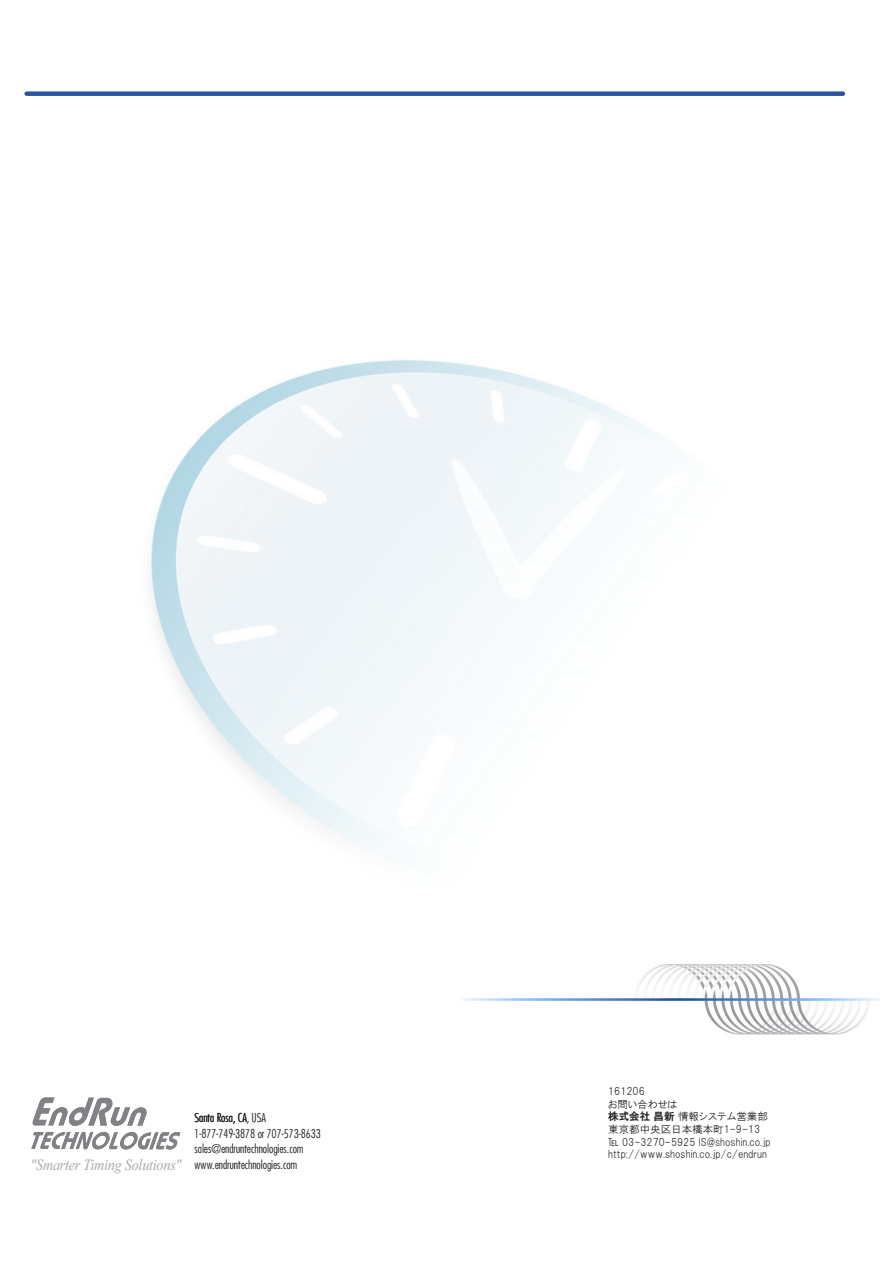
<style>
.page{position:relative;width:893px;height:1263px;background:#fff}
.page>*{position:absolute;margin:0;border:0;box-sizing:border-box;transform-origin:0 0}
.t1{font:italic 15.75px "Times New Roman";letter-spacing:-.01em;color:#a8a9ad;scale:.89 1}
.t2{font:300 condensed 12px/15.6px "Futura";color:#231f20}
.t3{font:10.5px "HGP Gothic M";color:#231f20}
.s1{font-family:"HGP Gothic E"}
</style>
<div class="page">
<img style="left:463px;top:964px;width:418px;height:70px">
<svg style="left:33px;top:1097px;width:114px;height:29px"></svg>
<svg style="left:31px;top:1132px;width:149px;height:17px"></svg>
<img style="left:150px;top:360px;width:512px;height:494px">
<div style="left:27px;top:91px;width:816px;height:5px;background:#2954a3"></div>
<p class="t1" style="left:31px;top:1153px;width:171px">"Smarter Timing Solutions"</p>
<p class="t2" style="left:195px;top:1110px;width:128px">Santa Rosa, CA, USA<br>1-877-749-3878 or 707-573-8633</p>
<p class="t2" style="left:195px;top:1156px;width:104px">www.endruntechnologies.com</p>
<p class="t2" style="left:195px;top:1141px;width:111px">sales@endruntechnologies.com</p>
<p class="t3" style="left:608px;top:1086px;width:38px">161206</p>
<p class="t3" style="left:608px;top:1099px;width:71px">お問い合わせは</p>
<p class="t3" style="left:608px;top:1111px;width:161px"><span class="s1">株式会社 昌新</span> 情報システム営業部</p>
<p class="t3" style="left:608px;top:1124px;width:154px">東京都中央区日本橋本町1-9-13</p>
<p class="t3" style="left:608px;top:1136px;width:164px">℡ 03-3270-5925 IS@shoshin.co.jp</p>
<p class="t3" style="left:608px;top:1149px;width:160px">http://www.shoshin.co.jp/c/endrun</p>
</div>
